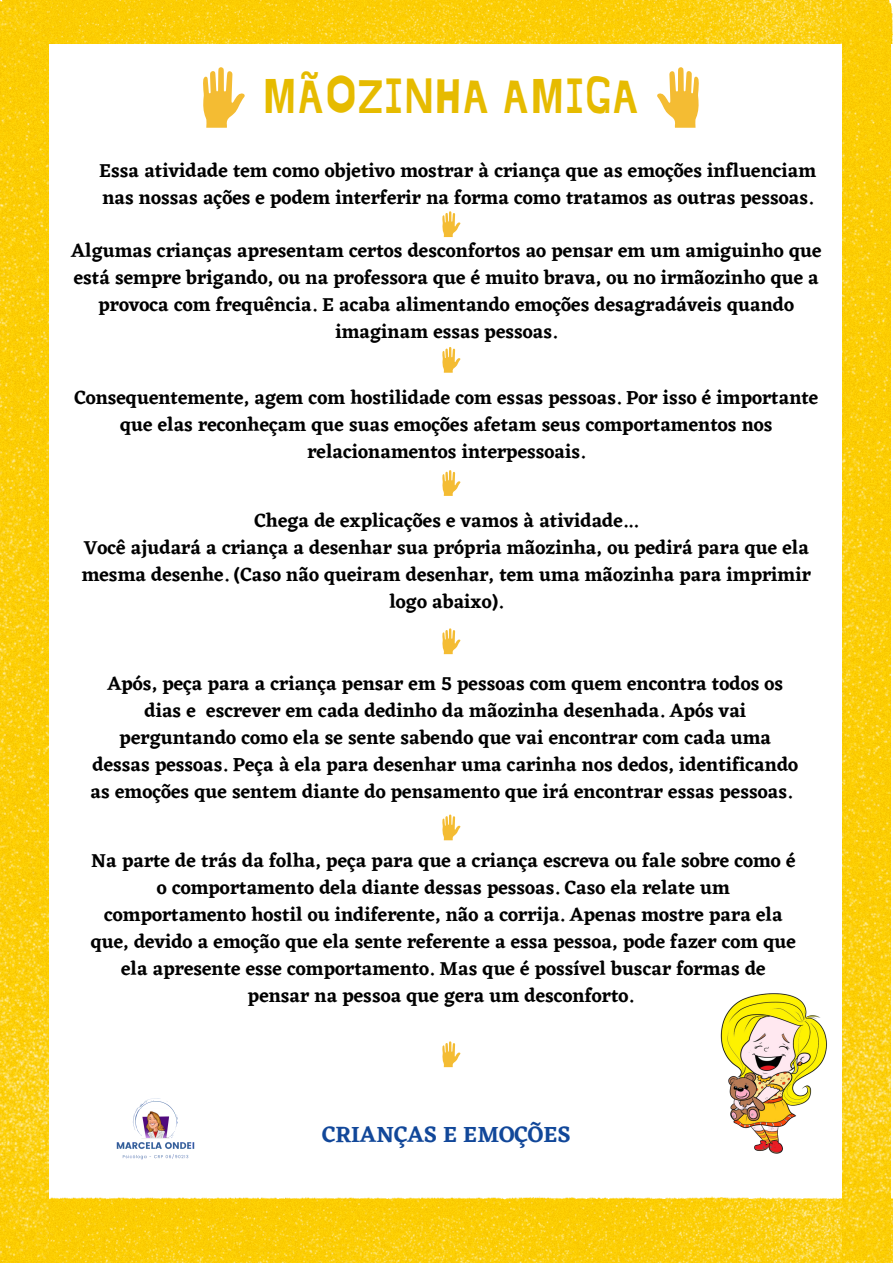
<style>
.page{position:relative;width:893px;height:1264px;background:#fff}
.page>*{position:absolute;margin:0;border:0;box-sizing:border-box;transform-origin:0 0}
.t1{font:47.55px "Jingleberry";letter-spacing:.02em;color:#e6bb00}
.t2{font:600 22.8px "Eczar";color:#114799}
.t3{font:600 19.5px/27px "Eczar";color:#000;text-align:center}
</style>
<div class="page">
<img style="left:48px;top:0;width:844px;height:44px">
<img style="left:48px;top:1196px;width:844px;height:65px">
<img style="left:0;top:0;width:48px;height:1262px">
<img style="left:842px;top:0;width:48px;height:1262px">
<img style="left:116px;top:1098px;width:79px;height:62px">
<img style="left:720px;top:993px;width:107px;height:161px">
<svg style="left:657px;top:67px;width:41px;height:61px"></svg>
<svg style="left:203px;top:67px;width:41px;height:61px"></svg>
<svg style="left:442px;top:211px;width:18px;height:26px"></svg>
<svg style="left:442px;top:347px;width:18px;height:26px"></svg>
<svg style="left:442px;top:470px;width:18px;height:26px"></svg>
<svg style="left:442px;top:628px;width:18px;height:26px"></svg>
<svg style="left:442px;top:814px;width:18px;height:26px"></svg>
<svg style="left:442px;top:1041px;width:18px;height:26px"></svg>
<h1 class="t1" style="left:263px;top:75px;width:378px">MÃOZINHA AMIGA</h1>
<p class="t3" style="left:99px;top:157px;width:718px;text-align:left">Essa atividade tem como objetivo mostrar à criança que as emoções influenciam nas nossas ações e podem interferir na forma como tratamos as outras pessoas.</p>
<p class="t3" style="left:71px;top:237px;width:751px">Algumas crianças apresentam certos desconfortos ao pensar em um amiguinho que está sempre brigando, ou na professora que é muito brava, ou no irmãozinho que a provoca com frequência. E acaba alimentando emoções desagradáveis quando imaginam essas pessoas.</p>
<p class="t3" style="left:74px;top:383px;width:745px">Consequentemente, agem com hostilidade com essas pessoas. Por isso é importante que elas reconheçam que suas emoções afetam seus comportamentos nos relacionamentos interpessoais.</p>
<p class="t3" style="left:82px;top:507px;width:730px">Chega de explicações e vamos à atividade...<br>Você ajudará a criança a desenhar sua própria mãozinha, ou pedirá para que ela mesma desenhe. (Caso não queiram desenhar, tem uma mãozinha para imprimir logo abaixo).</p>
<p class="t3" style="left:91px;top:669px;width:709px">Após, peça para a criança pensar em 5 pessoas com quem encontra todos os dias e escrever em cada dedinho da mãozinha desenhada. Após vai perguntando como ela se sente sabendo que vai encontrar com cada uma dessas pessoas. Peça à ela para desenhar uma carinha nos dedos, identificando as emoções que sentem diante do pensamento que irá encontrar essas pessoas.</p>
<p class="t3" style="left:91px;top:846px;width:706px">Na parte de trás da folha, peça para que a criança escreva ou fale sobre como é o comportamento dela diante dessas pessoas. Caso ela relate um comportamento hostil ou indiferente, não a corrija. Apenas mostre para ela que, devido a emoção que ela sente referente a essa pessoa, pode fazer com que ela apresente esse comportamento. Mas que é possível buscar formas de pensar na pessoa que gera um desconforto.</p>
<p class="t2" style="left:322px;top:1120px;width:250px">CRIANÇAS E EMOÇÕES</p>
</div>
